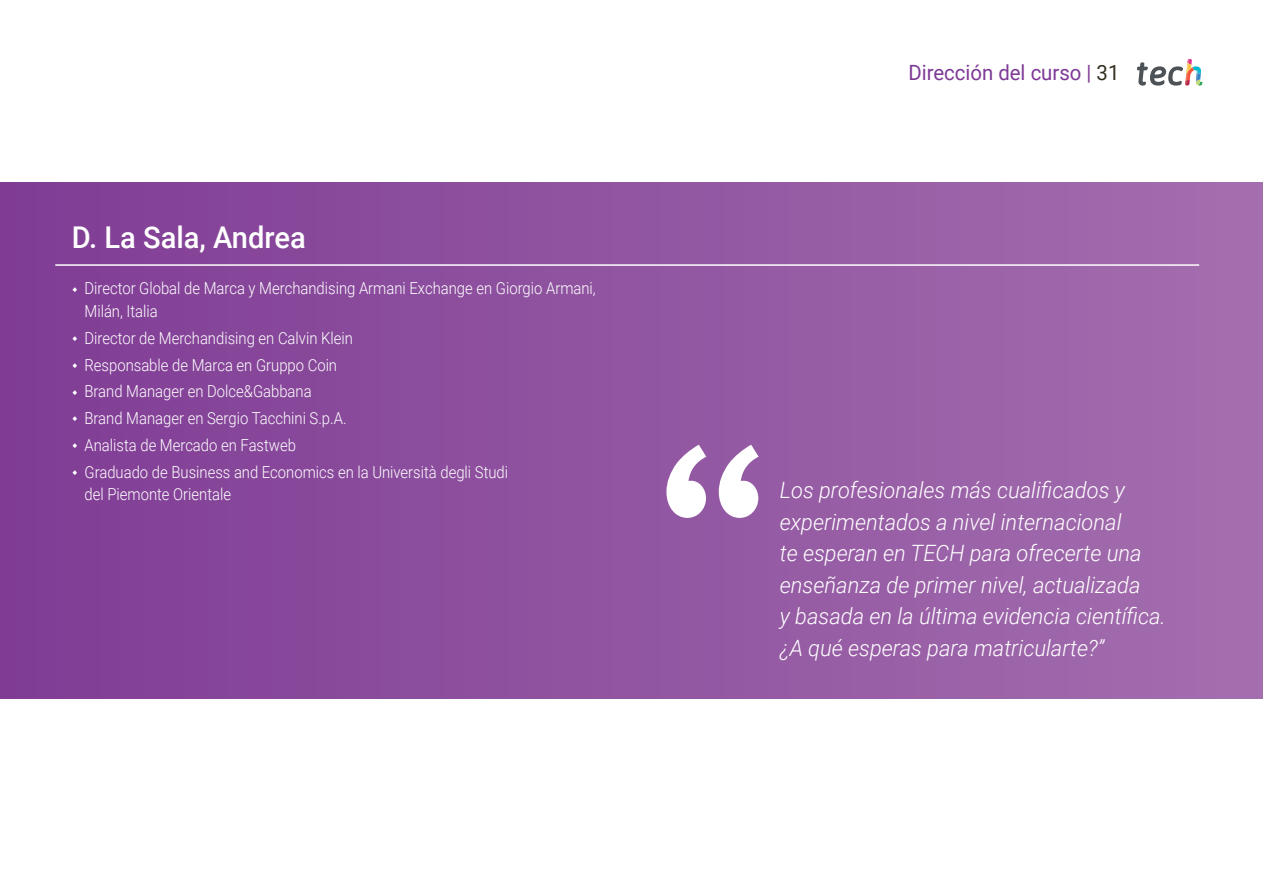
<style>
.page{position:relative;width:1263px;height:893px;background:#fff}
.page>*{position:absolute;margin:0;border:0;box-sizing:border-box;transform-origin:0 0}
.t1{font:500 30px "Roboto";color:#fff}
.t2{font:italic 300 22.5px/31.5px "Roboto";color:#fff}
.t3{font:21px "Roboto";color:#7e3996}
.t4{font:300 16.5px/26.7px "Roboto";color:#fff;scale:.9 1}
.s1{color:#312e20}
</style>
<div class="page">
<svg style="left:1137px;top:59px;width:65px;height:27px"></svg>
<div style="left:0;top:182px;width:1263px;height:516px;background:linear-gradient(to right,#7f3c94,#a36eae)"></div>
<hr style="left:55px;top:264px;width:1144px;height:2px;background:#fff">
<svg style="left:666px;top:445px;width:92px;height:73px"></svg>
<svg style="left:73px;top:287px;width:4px;height:5px"></svg>
<svg style="left:73px;top:336px;width:4px;height:5px"></svg>
<svg style="left:73px;top:363px;width:4px;height:5px"></svg>
<svg style="left:73px;top:390px;width:4px;height:5px"></svg>
<svg style="left:73px;top:416px;width:4px;height:5px"></svg>
<svg style="left:73px;top:443px;width:4px;height:5px"></svg>
<svg style="left:73px;top:470px;width:4px;height:5px"></svg>
<p class="t3" style="left:908px;top:57px;width:213px">Dirección del curso | <span class="s1">31</span></p>
<h1 class="t1" style="left:72px;top:216px;width:236px">D. La Sala, Andrea</h1>
<p class="t4" style="left:85px;top:277px;width:570px;line-height:22.5px">Director Global de Marca y Merchandising Armani Exchange en Giorgio Armani,<br>Milán, Italia</p>
<p class="t4" style="left:85px;top:324px;width:472px">Director de Merchandising en Calvin Klein<br>Responsable de Marca en Gruppo Coin<br>Brand Manager en Dolce&amp;Gabbana<br>Brand Manager en Sergio Tacchini S.p.A.<br>Analista de Mercado en Fastweb<br>Graduado de Business and Economics en la Università degli Studi</p>
<p class="t4" style="left:85px;top:480px;width:164px">del Piemonte Orientale</p>
<h2 class="t2" style="left:780px;top:474px;width:387px">Los profesionales más cualificados y experimentados a nivel internacional<br>te esperan en TECH para ofrecerte una enseñanza de primer nivel, actualizada<br>y basada en la última evidencia científica. ¿A qué esperas para matricularte?”</h2>
</div>
